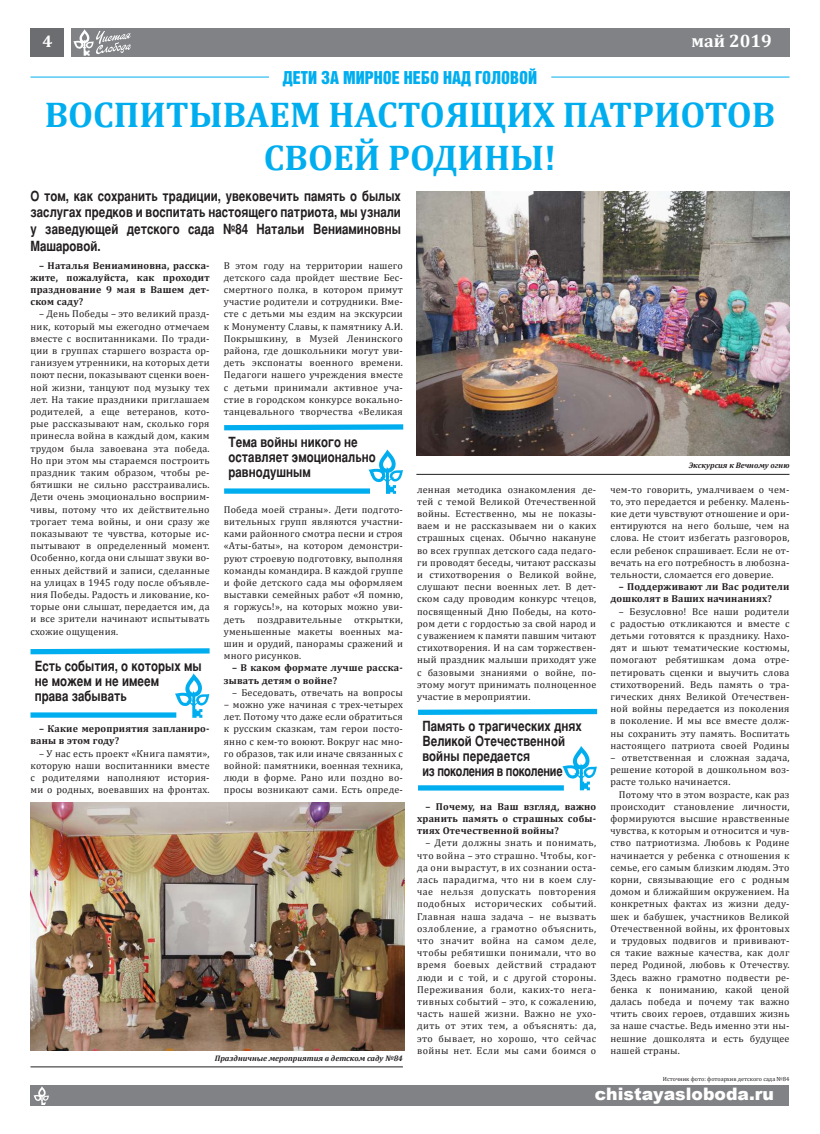
<style>
.page{position:relative;width:820px;height:1134px;background:#fff}
.page>*{position:absolute;margin:0;border:0;box-sizing:border-box;transform-origin:0 0}
.t1{font:700 36px/43.2px "Cambria";color:#00aeef}
.t2{font:18px "Bastion X Plain A";color:#00aeef}
.t3{font:700 18px "Cambria";color:#fff}
.t4{font:900 17.2px "Arial";color:#fff}
.t5{font:700 17px "Cambria";color:#fff}
.t6{font:14px/15px "Bastion Bold A";color:#231f20}
.t7{font:10px/12.2px "Cambria";letter-spacing:.02em;color:#231f20;text-align:justify}
.t8{font:700 10px/12.2px "Cambria";letter-spacing:.02em;color:#231f20}
.t9{font:italic 700 8px "Cambria";color:#231f20}
.t10{font:6px "Cambria";color:#231f20}
</style>
<div class="page">
<div style="left:30px;top:1085px;width:759px;height:21px;background:#808285"></div>
<svg style="left:33px;top:1086px;width:16px;height:19px"></svg>
<div style="left:71px;top:28px;width:718px;height:29px;background:#808285"></div>
<div style="left:30px;top:28px;width:34px;height:29px;background:#6c6d70"></div>
<svg style="left:73px;top:29px;width:58px;height:27px"></svg>
<hr style="left:30px;top:77px;width:239px;height:1px;background:#00aeef">
<hr style="left:551px;top:77px;width:238px;height:1px;background:#00aeef">
<img style="left:30px;top:802px;width:374px;height:249px">
<img style="left:416px;top:191px;width:373px;height:264px">
<hr style="left:416px;top:474px;width:373px;height:1px;background:#231f20">
<hr style="left:30px;top:1066px;width:373px;height:1px;background:#231f20">
<div style="left:30px;top:712px;width:146px;height:6px;background:#00aeef"></div>
<svg style="left:30px;top:648px;width:180px;height:7px"></svg>
<svg style="left:175px;top:673px;width:34px;height:45px"></svg>
<div style="left:224px;top:488px;width:146px;height:6px;background:#00aeef"></div>
<svg style="left:224px;top:424px;width:180px;height:7px"></svg>
<svg style="left:368px;top:449px;width:35px;height:45px"></svg>
<div style="left:418px;top:785px;width:145px;height:5px;background:#00aeef"></div>
<svg style="left:418px;top:708px;width:180px;height:7px"></svg>
<svg style="left:562px;top:746px;width:34px;height:44px"></svg>
<h3 class="t5" style="left:42px;top:31px;width:12px">4</h3>
<h2 class="t3" style="left:691px;top:30px;width:82px">май 2019</h2>
<h2 class="t2" style="left:283px;top:69px;width:256px">Дети за мирное небо над головой</h2>
<h1 class="t1" style="left:264px;top:92px;width:486px;text-indent:-219px">Воспитываем настоящих патриотов свое</h1>
<h1 class="t1" style="left:354px;top:136px;width:204px">й Родины!</h1>
<h3 class="t6" style="left:30px;top:187px;width:372px;line-height:16.8px;text-align:justify">О том, как сохранить традиции, увековечить память о былых заслугах предков и воспитать настоящего патриота, мы узнали у заведующей детского сада N<sup>o</sup>84 Натальи Вениаминовны Машаровой.</h3>
<p class="t8" style="left:30px;top:259px;width:180px;text-align:justify;text-indent:8px">– Наталья Вениаминовна, расска&shy;жите, пожалуйста, как проходит празднование 9 мая в Вашем дет&shy;ском саду?</p>
<p class="t7" style="left:30px;top:308px;width:180px;text-indent:8px">– День Победы – это великий празд&shy;ник, который мы ежегодно отмечаем вместе с воспитанниками. По тради&shy;ции в группах старшего возраста ор&shy;ганизуем утренники, на которых дети поют песни, показывают сценки воен&shy;ной жизни, танцуют под музыку тех лет. На такие праздники приглашаем родителей, а еще ветеранов, кото&shy;рые рассказывают нам, сколько горя принесла война в каждый дом, каким трудом была завоевана эта победа.<br>Но при этом мы стараемся построить праздник таким образом, чтобы ре&shy;бятишки не сильно расстраивались.<br>Дети очень эмоционально восприим&shy;чивы, потому что их действительно трогает тема войны, и они сразу же показывают те чувства, которые ис&shy;пытывают в определенный момент.<br>Особенно, когда они слышат звуки во&shy;енных действий и записи, сделанные на улицах в 1945 году после объявле&shy;ния Победы. Радость и ликование, ко&shy;торые они слышат, передается им, да и все зрители начинают испытывать схожие ощущения.</p>
<h3 class="t6" style="left:35px;top:658px;width:168px">Есть события, о которых мы не можем и не имеем<br>права забывать</h3>
<p class="t8" style="left:30px;top:722px;width:180px;text-indent:8px">– Какие мероприятия запланиро&shy;ваны в этом году?</p>
<p class="t7" style="left:30px;top:747px;width:180px;text-indent:8px">– У нас есть проект «Книга памяти», которую наши воспитанники вместе с родителями наполняют история&shy;ми о родных, воевавших на фронтах.</p>
<p class="t7" style="left:224px;top:259px;width:180px">В этом году на территории нашего детского сада пройдет шествие Бес&shy;смертного полка, в котором примут участие родители и сотрудники. Вме&shy;сте с детьми мы ездим на экскурсии к Монументу Славы, к памятнику А.И.<br>Покрышкину, в Музей Ленинского района, где дошкольники могут уви&shy;деть экспонаты военного времени.<br>Педагоги нашего учреждения вместе с детьми принимали активное уча&shy;стие в городском конкурсе вокально&shy;танцевального творчества «Великая</p>
<h3 class="t6" style="left:228px;top:434px;width:149px">Тема войны никого не оставляет эмоционально равнодушным</h3>
<p class="t7" style="left:224px;top:503px;width:180px">Победа моей страны». Дети подгото&shy;вительных групп являются участни&shy;ками районного смотра песни и строя «Аты-баты», на котором демонстри&shy;руют строевую подготовку, выполняя команды командира. В каждой группе и фойе детского сада мы оформляем выставки семейных работ «Я помню, я горжусь!», на которых можно уви&shy;деть поздравительные открытки, уменьшенные макеты военных ма&shy;шин и орудий, панорамы сражений и много рисунков.</p>
<p class="t8" style="left:224px;top:661px;width:180px;text-indent:9px">– В каком формате лучше расска&shy;зывать детям о войне?</p>
<p class="t7" style="left:224px;top:686px;width:180px;text-indent:9px">– Беседовать, отвечать на вопросы − можно уже начиная с трех-четырех лет. Потому что даже если обратиться к русским сказкам, там герои посто&shy;янно с кем-то воюют. Вокруг нас мно&shy;го образов, так или иначе связанных с войной: памятники, военная техника, люди в форме. Рано или поздно во&shy;просы возникают сами. Есть опреде-</p>
<p class="t9" style="left:215px;top:1053px;width:189px">Праздничные мероприятия в детском саду №84</p>
<p class="t7" style="left:417px;top:483px;width:180px">ленная методика ознакомления де&shy;тей с темой Великой Отечественной войны. Естественно, мы не показы&shy;ваем и не рассказываем ни о каких страшных сценах. Обычно накануне во всех группах детского сада педаго&shy;ги проводят беседы, читают рассказы и стихотворения о Великой войне, слушают песни военных лет. В дет&shy;ском саду проводим конкурс чтецов, посвященный Дню Победы, на кото&shy;ром дети с гордостью за свой народ и с уважением к памяти павшим читают стихотворения. И на сам торжествен&shy;ный праздник малыши приходят уже с базовыми знаниями о войне, по&shy;этому могут принимать полноценное участие в мероприятии.</p>
<h3 class="t6" style="left:422px;top:718px;width:161px">Память о трагических днях<br>Великой Отечественной войны передается<br>из поколения в поколение</h3>
<p class="t8" style="left:417px;top:800px;width:180px;text-align:justify;text-indent:8px">– Почему, на Ваш взгляд, важно хранить память о страшных собы&shy;тиях Отечественной войны?</p>
<p class="t7" style="left:417px;top:837px;width:180px;text-indent:8px">– Дети должны знать и понимать, что война – это страшно. Чтобы, ког&shy;да они вырастут, в их сознании оста&shy;лась парадигма, что ни в коем слу&shy;чае нельзя допускать повторения подобных исторических событий.<br>Главная наша задача – не вызвать озлобление, а грамотно объяснить, что значит война на самом деле, чтобы ребятишки понимали, что во время боевых действий страдают люди и с той, и с другой стороны.<br>Переживания боли, каких-то нега&shy;тивных событий – это, к сожалению, часть нашей жизни. Важно не ухо&shy;дить от этих тем, а объяснять: да, это бывает, но хорошо, что сейчас войны нет. Если мы сами боимся о</p>
<p class="t9" style="left:688px;top:461px;width:102px">Экскурсия к Вечному огню</p>
<p class="t7" style="left:610px;top:483px;width:180px">чем-то говорить, умалчиваем о чем&shy;то, это передается и ребенку. Малень&shy;кие дети чувствуют отношение и ори&shy;ентируются на него больше, чем на слова. Не стоит избегать разговоров, если ребенок спрашивает. Если не от&shy;вечать на его потребность в любозна&shy;тельности, сломается его доверие.</p>
<p class="t8" style="left:610px;top:580px;width:180px;text-indent:8px">– Поддерживают ли Вас родители дошколят в Ваших начинаниях?</p>
<p class="t7" style="left:610px;top:605px;width:180px;text-indent:8px">– Безусловно! Все наши родители с радостью откликаются и вместе с детьми готовятся к празднику. Нахо&shy;дят и шьют тематические костюмы, помогают ребятишкам дома отре&shy;петировать сценки и выучить слова стихотворений. Ведь память о тра&shy;гических днях Великой Отечествен&shy;ной войны передается из поколения в поколение. И мы все вместе долж&shy;ны сохранить эту память. Воспитать настоящего патриота своей Родины</p>
<p class="t7" style="left:610px;top:751px;width:180px">– ответственная и сложная задача, решение которой в дошкольном воз&shy;расте только начинается.</p>
<p class="t7" style="left:610px;top:788px;width:180px;text-indent:8px">Потому что в этом возрасте, как раз происходит становление личности, формируются высшие нравственные чувства, к которым и относится и чув&shy;ство патриотизма. Любовь к Родине начинается у ребенка с отношения к семье, его самым близким людям. Это корни, связывающие его с родным домом и ближайшим окружением. На конкретных фактах из жизни деду&shy;шек и бабушек, участников Великой Отечественной войны, их фронтовых и трудовых подвигов и прививают&shy;ся такие важные качества, как долг перед Родиной, любовь к Отечеству.<br>Здесь важно грамотно подвести ре&shy;бенка к пониманию, какой ценой далась победа и почему так важно чтить своих героев, отдавших жизнь за наше счастье. Ведь именно эти ны&shy;нешние дошколята и есть будущее нашей страны.</p>
<p class="t10" style="left:662px;top:1075px;width:128px">Источник фото: фотоархив детского сада №84</p>
<h3 class="t4" style="left:594px;top:1081px;width:180px">chistayasloboda.ru</h3>
</div>
